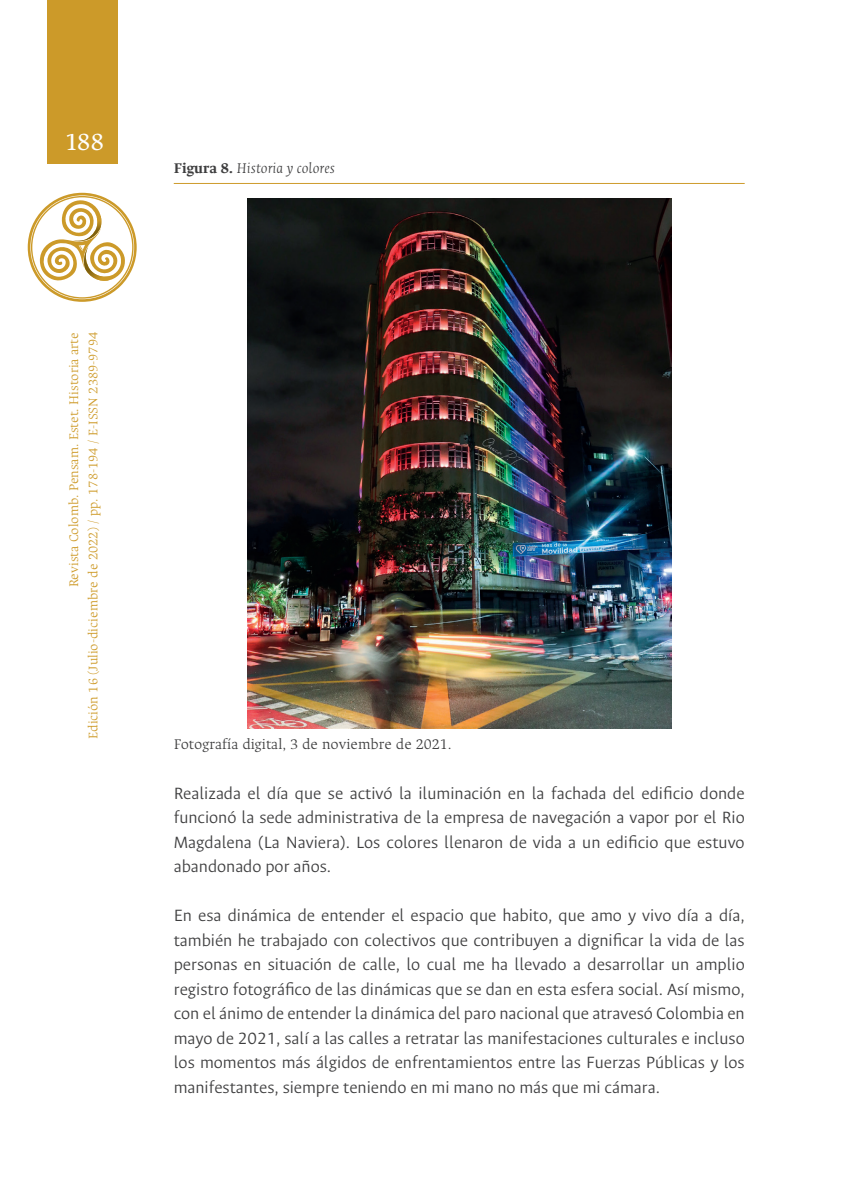
<style>
.page{position:relative;width:844px;height:1191px;background:#fff}
.page>*{position:absolute;margin:0;border:0;box-sizing:border-box;transform-origin:0 0}
.t1{font:26.25px "Ancizar Serif";color:#fff}
.t2{font:300 18.38px/24.5px "Ancizar Sans";color:#3e3e3f;text-align:justify}
.t3{font:300 15.75px "Ancizar Serif";color:#3e3e3f}
.t4{font:italic 300 15.75px "Ancizar Serif";color:#3e3e3f}
.t5{font:300 14px/19.2px "Ancizar Serif";color:#ce9b2a;text-align:right}
.s1{font-weight:700;font-style:normal}
</style>
<div class="page">
<div style="left:47px;top:0;width:71px;height:164px;background:#cc9a29"></div>
<svg style="left:28px;top:193px;width:109px;height:109px"></svg>
<hr style="left:174px;top:183px;width:570px;height:1px;background:#ce9b2a">
<img style="left:247px;top:198px;width:424px;height:530px">
<h1 class="t1" style="left:65px;top:126px;width:41px">188</h1>
<p class="t5" style="left:64px;top:739px;width:408px;rotate:-90deg">Revista Colomb. Pensam. Estet. Historia arte<br>Edición 16 (Julio-diciembre de 2022) / pp. 178-194 / E-ISSN 2389-9794</p>
<p class="t4" style="left:174px;top:159px;width:163px"><span class="s1">Figura 8.</span> Historia y colores</p>
<p class="t3" style="left:174px;top:735px;width:279px">Fotografía digital, 3 de noviembre de 2021.</p>
<p class="t2" style="left:174px;top:780px;width:572px">Realizada el día que se activó la iluminación en la fachada del edificio donde funcionó la sede administrativa de la empresa de navegación a vapor por el Rio Magdalena (La Naviera). Los colores llenaron de vida a un edificio que estuvo abandonado por años.</p>
<p class="t2" style="left:174px;top:903px;width:572px">En esa dinámica de entender el espacio que habito, que amo y vivo día a día, también he trabajado con colectivos que contribuyen a dignificar la vida de las personas en situación de calle, lo cual me ha llevado a desarrollar un amplio registro fotográfico de las dinámicas que se dan en esta esfera social. Así mismo, con el ánimo de entender la dinámica del paro nacional que atravesó Colombia en mayo de 2021, salí a las calles a retratar las manifestaciones culturales e incluso los momentos más álgidos de enfrentamientos entre las Fuerzas Públicas y los manifestantes, siempre teniendo en mi mano no más que mi cámara.</p>
</div>
